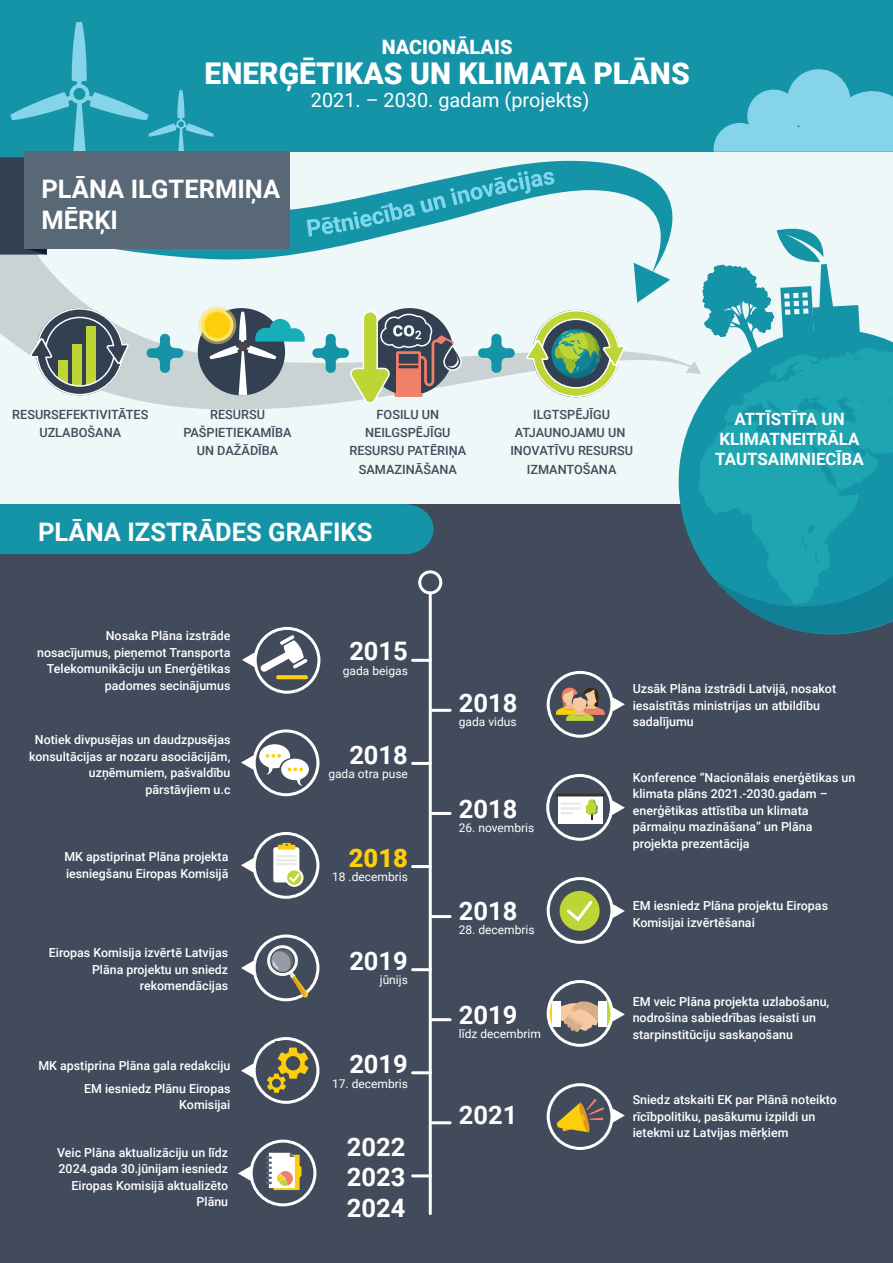
<style>
.page{position:relative;width:893px;height:1263px;background:#fff}
.page>*{position:absolute;margin:0;border:0;box-sizing:border-box;transform-origin:0 0}
.t1{font:900 30px "Roboto";color:#fff}
.t2{font:700 25.5px/30.6px "Roboto";color:#fff;text-align:justify}
.t3{font:900 25.5px "Roboto";color:#fcce0b}
.t4{font:19.8px "Roboto";color:#fff}
.t5{font:900 19.8px "Roboto";color:#fff}
.t6{font:700 16.95px/20.2px "Roboto";color:#fff;text-align:center}
.t7{font:500 12.75px/18.1px "Roboto";color:#424b5b;text-align:center}
.t8{font:500 12.45px/16.5px "Roboto";color:#fff}
.t9{font:12px "Roboto";color:#fff}
</style>
<div class="page">
<div style="left:0;top:136px;width:893px;height:380px;background:#eef8f9"></div>
<svg style="left:0;top:160px;width:678px;height:250px"></svg>
<div style="left:0;top:0;width:893px;height:152px;background:#1694a7"></div>
<div style="left:0;top:504px;width:893px;height:759px;background:#424b5b"></div>
<div style="left:0;top:504px;width:434px;height:50px;background:#1694a7"></div>
<hr style="left:429px;top:593px;width:3px;height:620px;background:#fff">
<div style="left:418px;top:570px;width:24px;height:24px;border:3px solid #fff;border-radius:50%"></div>
<hr style="left:413px;top:659px;width:17px;height:3px;background:#fff">
<hr style="left:413px;top:762px;width:17px;height:3px;background:#fff">
<hr style="left:413px;top:865px;width:17px;height:3px;background:#fff">
<hr style="left:413px;top:968px;width:17px;height:3px;background:#fff">
<hr style="left:413px;top:1071px;width:17px;height:3px;background:#fff">
<hr style="left:413px;top:1174px;width:17px;height:3px;background:#fff">
<hr style="left:432px;top:709px;width:18px;height:3px;background:#fff">
<hr style="left:432px;top:812px;width:18px;height:3px;background:#fff">
<hr style="left:432px;top:915px;width:18px;height:3px;background:#fff">
<hr style="left:432px;top:1018px;width:18px;height:3px;background:#fff">
<hr style="left:432px;top:1121px;width:18px;height:3px;background:#fff">
<div style="left:254px;top:627px;width:66px;height:67px;border:3px solid #fff;border-radius:50%"></div>
<svg style="left:276px;top:675px;width:32px;height:4px"></svg>
<svg style="left:242px;top:635px;width:66px;height:37px"></svg>
<div style="left:547px;top:671px;width:66px;height:67px;border:3px solid #fff;border-radius:50%"></div>
<svg style="left:556px;top:688px;width:49px;height:33px"></svg>
<svg style="left:611px;top:696px;width:14px;height:16px"></svg>
<div style="left:546px;top:774px;width:67px;height:67px;border:3px solid #fff;border-radius:50%"></div>
<div style="left:558px;top:796px;width:44px;height:27px;background:#fff"></div>
<hr style="left:555px;top:793px;width:50px;height:3px;background:#333434">
<svg style="left:586px;top:799px;width:12px;height:21px"></svg>
<hr style="left:561px;top:802px;width:20px;height:3px;background:#eaeaea">
<hr style="left:561px;top:807px;width:20px;height:3px;background:#eaeaea">
<svg style="left:561px;top:812px;width:12px;height:2px"></svg>
<svg style="left:611px;top:800px;width:14px;height:15px"></svg>
<div style="left:547px;top:877px;width:66px;height:67px;border:3px solid #fff;border-radius:50%"></div>
<div style="left:560px;top:891px;width:40px;height:40px;background:#bed635;border-radius:50%"></div>
<svg style="left:564px;top:900px;width:29px;height:24px"></svg>
<svg style="left:611px;top:903px;width:14px;height:16px"></svg>
<div style="left:598px;top:1002px;width:8px;height:25px;background:#fff"></div>
<div style="left:547px;top:980px;width:66px;height:67px;border:3px solid #fff;border-radius:50%"></div>
<svg style="left:548px;top:999px;width:51px;height:33px"></svg>
<svg style="left:606px;top:999px;width:19px;height:30px"></svg>
<div style="left:253px;top:729px;width:66px;height:67px;border:3px solid #fff;border-radius:50%"></div>
<svg style="left:241px;top:744px;width:68px;height:42px"></svg>
<div style="left:273px;top:847px;width:26px;height:35px;background:#fff;border-radius:3px"></div>
<svg style="left:278px;top:843px;width:17px;height:7px"></svg>
<div style="left:285px;top:868px;width:18px;height:19px;border:2px solid #fff;border-radius:50%"></div>
<svg style="left:287px;top:871px;width:15px;height:13px"></svg>
<hr style="left:276px;top:855px;width:21px;height:2px;background:#eaeaea">
<hr style="left:276px;top:859px;width:21px;height:2px;background:#eaeaea">
<hr style="left:276px;top:863px;width:21px;height:2px;background:#eaeaea">
<div style="left:253px;top:832px;width:66px;height:67px;border:3px solid #fff;border-radius:50%"></div>
<svg style="left:241px;top:857px;width:14px;height:16px"></svg>
<div style="left:253px;top:934px;width:66px;height:67px;border:3px solid #fff;border-radius:50%"></div>
<svg style="left:265px;top:943px;width:43px;height:55px"></svg>
<svg style="left:241px;top:960px;width:14px;height:16px"></svg>
<div style="left:253px;top:1037px;width:66px;height:67px;border:3px solid #fff;border-radius:50%"></div>
<svg style="left:241px;top:1063px;width:14px;height:15px"></svg>
<div style="left:250px;top:1139px;width:66px;height:67px;border:3px solid #fff;border-radius:50%"></div>
<svg style="left:238px;top:1165px;width:14px;height:16px"></svg>
<svg style="left:266px;top:1153px;width:35px;height:37px"></svg>
<svg style="left:612px;top:1108px;width:13px;height:15px"></svg>
<div style="left:547px;top:1083px;width:66px;height:67px;border:3px solid #fff;border-radius:50%"></div>
<svg style="left:557px;top:1099px;width:47px;height:34px"></svg>
<svg style="left:714px;top:69px;width:179px;height:83px"></svg>
<svg style="left:267px;top:1041px;width:42px;height:52px"></svg>
<svg style="left:0;top:22px;width:214px;height:233px"></svg>
<div style="left:24px;top:151px;width:266px;height:98px;background:#596877"></div>
<svg style="left:525px;top:309px;width:101px;height:89px"></svg>
<svg style="left:28px;top:307px;width:102px;height:89px"></svg>
<div style="left:198px;top:308px;width:87px;height:87px;background:#324052;border-radius:50%"></div>
<svg style="left:198px;top:306px;width:38px;height:38px"></svg>
<svg style="left:204px;top:312px;width:26px;height:26px"></svg>
<svg style="left:209px;top:312px;width:96px;height:83px"></svg>
<svg style="left:147px;top:334px;width:36px;height:39px"></svg>
<svg style="left:312px;top:311px;width:150px;height:93px"></svg>
<svg style="left:478px;top:334px;width:37px;height:39px"></svg>
<svg style="left:678px;top:332px;width:215px;height:303px"></svg>
<svg style="left:698px;top:347px;width:195px;height:258px;fill:#1694a7"></svg>
<svg style="left:713px;top:357px;width:180px;height:277px;background:#1b97a7"></svg>
<svg style="left:685px;top:228px;width:179px;height:163px"></svg>
<h3 class="t5" style="left:382px;top:33px;width:132px">NACIONĀLAIS</h3>
<h1 class="t1" style="left:205px;top:52px;width:487px">ENERĢĒTIKAS UN KLIMATA PLĀNS</h1>
<h3 class="t4" style="left:311px;top:86px;width:280px">2021. – 2030. gadam (projekts)</h3>
<h2 class="t2" style="left:41px;top:173px;width:240px">PLĀNA ILGTERMIŅA<br>MĒRĶI</h2>
<p class="t7" style="left:510px;top:405px;width:124px">ILGTSPĒJĪGU<br>ATJAUNOJAMU UN<br>INOVATĪVU RESURSU<br>IZMANTOŠANA</p>
<p class="t7" style="left:12px;top:405px;width:138px">RESURSEFEKTIVITĀTES<br>UZLABOŠANA</p>
<p class="t7" style="left:183px;top:405px;width:110px">RESURSU<br>PAŠPIETIEKAMĪBA<br>UN DAŽĀDĪBA</p>
<p class="t7" style="left:349px;top:405px;width:118px">FOSILU UN<br>NEILGSPĒJĪGU<br>RESURSU PATĒRIŅA<br>SAMAZINĀŠANA</p>
<h3 class="t6" style="left:715px;top:408px;width:150px">ATTĪSTĪTA UN<br>KLIMATNEITRĀLA<br>TAUTSAIMNIECĪBA</h3>
<h2 class="t2" style="left:38px;top:515px;width:336px">PLĀNA IZSTRĀDES GRAFIKS</h2>
<p class="t8" style="left:37px;top:627px;width:195px;text-align:right">Nosaka Plāna izstrāde nosacījumus, pieņemot Transporta<br>Telekomunikāciju un Enerģētikas padomes secinājumus</p>
<p class="t8" style="left:29px;top:731px;width:203px;text-align:right">Notiek divpusējas un daudzpusējas konsultācijas ar nozaru asociācijām, uzņēmumiem, pašvaldību pārstāvjiem u.c</p>
<p class="t8" style="left:64px;top:848px;width:166px">MK apstiprinat Plāna projekta iesniegšanu Eiropas Komisijā</p>
<p class="t8" style="left:49px;top:944px;width:181px;text-align:right">Eiropas Komisija izvērtē Latvijas<br>Plāna projektu un sniedz rekomendācijas</p>
<h2 class="t2" style="left:349px;top:635px;width:60px">2015</h2>
<p class="t9" style="left:343px;top:662px;width:66px">gada beigas</p>
<h2 class="t2" style="left:349px;top:738px;width:60px">2018</h2>
<p class="t9" style="left:328px;top:765px;width:81px">gada otra puse</p>
<h2 class="t3" style="left:349px;top:840px;width:61px">2018</h2>
<p class="t9" style="left:332px;top:868px;width:77px">18 .decembris</p>
<h2 class="t2" style="left:349px;top:945px;width:60px">2019</h2>
<p class="t9" style="left:380px;top:972px;width:30px">jūnijs</p>
<h2 class="t2" style="left:459px;top:687px;width:60px">2018</h2>
<p class="t9" style="left:459px;top:714px;width:59px">gada vidus</p>
<h2 class="t2" style="left:459px;top:792px;width:60px">2018</h2>
<p class="t9" style="left:459px;top:820px;width:77px">26. novembris</p>
<h2 class="t2" style="left:459px;top:894px;width:60px">2018</h2>
<p class="t9" style="left:459px;top:921px;width:77px">28. decembris</p>
<h2 class="t2" style="left:459px;top:998px;width:60px">2019</h2>
<p class="t9" style="left:459px;top:1025px;width:84px">līdz decembrim</p>
<p class="t8" style="left:633px;top:680px;width:205px">Uzsāk Plāna izstrādi Latvijā, nosakot iesaistītās ministrijas un atbildību sadalījumu</p>
<p class="t8" style="left:633px;top:768px;width:224px">Konference “Nacionālais enerģētikas un klimata plāns 2021.-2030.gadam – enerģētikas attīstība un klimata pārmaiņu mazināšana” un Plāna projekta prezentācija</p>
<p class="t8" style="left:633px;top:897px;width:197px">EM iesniedz Plāna projektu Eiropas<br>Komisijai izvērtēšanai</p>
<p class="t8" style="left:633px;top:993px;width:198px">EM veic Plāna projekta uzlabošanu, nodrošina sabiedrības iesaisti un starpinstitūciju saskaņošanu</p>
<h2 class="t2" style="left:349px;top:1048px;width:60px">2019</h2>
<p class="t9" style="left:332px;top:1075px;width:77px">17. decembris</p>
<p class="t8" style="left:38px;top:1054px;width:193px;line-height:22.4px;text-align:right">MK apstiprina Plāna gala redakciju<br>EM iesniedz Plānu Eiropas</p>
<p class="t8" style="left:179px;top:1096px;width:53px">Komisijai</p>
<p class="t8" style="left:633px;top:1091px;width:206px">Sniedz atskaiti EK par Plānā noteikto rīcībpolitiku, pasākumu izpildi un ietekmi uz Latvijas mērķiem</p>
<p class="t8" style="left:57px;top:1143px;width:172px;text-align:right">Veic Plāna aktualizāciju un līdz<br>2024.gada 30.jūnijam iesniedz<br>Eiropas Komisijā aktualizēto<br>Plānu</p>
<h2 class="t2" style="left:459px;top:1099px;width:60px">2021</h2>
<h2 class="t2" style="left:347px;top:1130px;width:60px">2022<br>2023<br>2024</h2>
</div>
